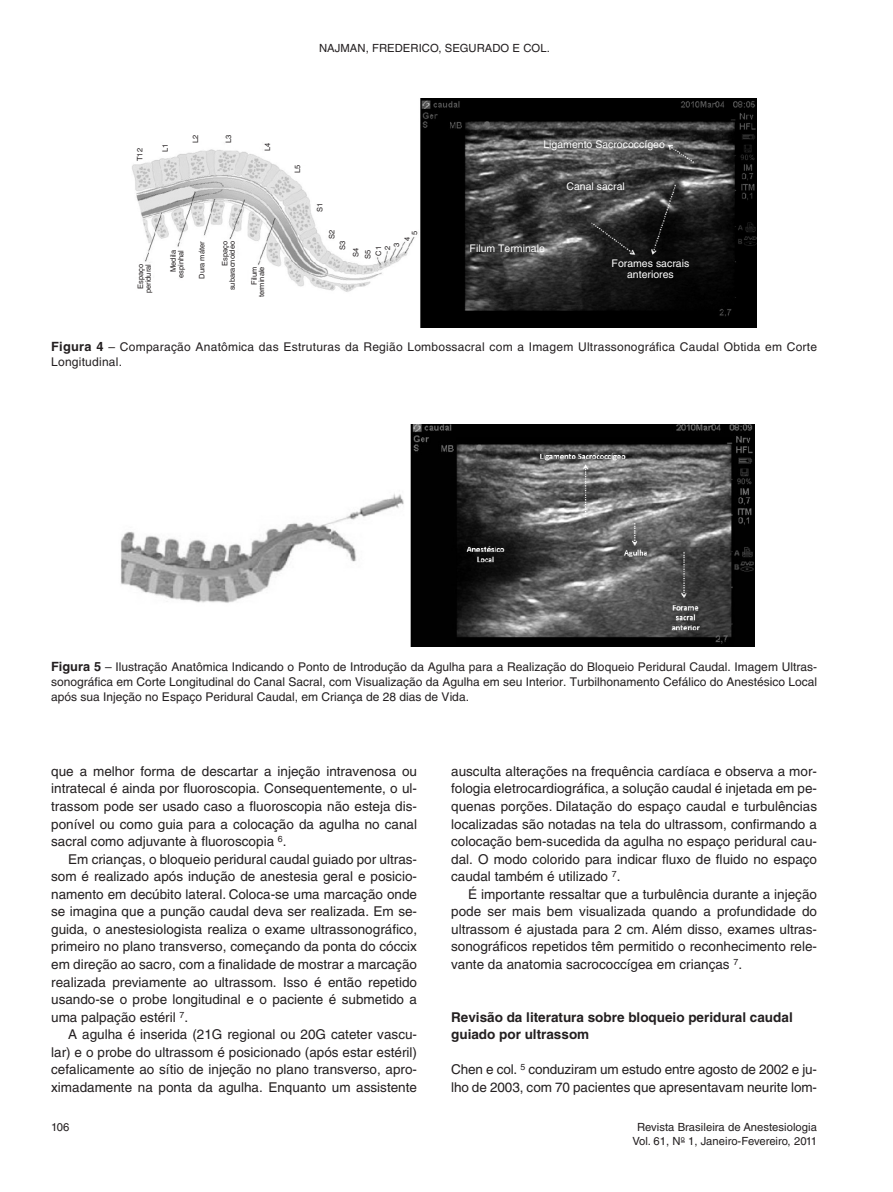
<style>
.page{position:relative;width:893px;height:1192px;background:#fff}
.page>*{position:absolute;margin:0;border:0;box-sizing:border-box;transform-origin:0 0}
.Corpo_de_texto{font:13.5px/17.5px "Helvetica LT Std";color:#231f20;text-align:justify}
.Corpo_de_texto_sem{font:13.5px/17.5px "Helvetica LT Std";letter-spacing:-.01em;color:#231f20}
.t3{font:700 13.5px/17.5px "Helvetica LT Std";color:#231f20}
.f2{font:12px/15px "Helvetica LT Std";letter-spacing:.02em;color:#231f20;text-align:justify}
.t1{font:11.25px/13.5px "Helvetica LT Std";letter-spacing:.005em;color:#231f20;text-align:center}
.f3{font:10.5px/10.5px "Helvetica LT Std";color:#fff;text-align:center}
.f3-2{font:7.5px/7.5px "Helvetica LT Std";color:#231f20;text-align:right}
.s1{font-weight:700;font-size:12.75px}
</style>
<div class="page">
<img style="left:120px;top:425px;width:633px;height:221px">
<img style="left:132px;top:99px;width:624px;height:228px">
<p class="t1" style="left:319px;top:42px;width:232px">NAJMAN, FREDERICO, SEGURADO E COL.</p>
<p class="f3-2" style="left:136px;top:161px;width:14px;rotate:-90deg">T12</p>
<p class="f3-2" style="left:161px;top:152px;width:10px;rotate:-90deg">L1</p>
<p class="f3-2" style="left:191px;top:143px;width:10px;rotate:-90deg">L2</p>
<p class="f3-2" style="left:224px;top:143px;width:10px;rotate:-90deg">L3</p>
<p class="f3-2" style="left:263px;top:151px;width:10px;rotate:-90deg">L4</p>
<p class="f3-2" style="left:137px;top:293px;width:31px;text-align:center;rotate:-90deg">Espaço peridural</p>
<p class="f3-2" style="left:169px;top:278px;width:29px;rotate:-90deg">Medila espinhal</p>
<p class="f3-2" style="left:198px;top:279px;width:39px;rotate:-90deg">Dura máter</p>
<p class="f3-2" style="left:221px;top:290px;width:51px;rotate:-90deg">Espaço subaracnoideo</p>
<p class="f3-2" style="left:250px;top:285px;width:20px;rotate:-90deg">Filum</p>
<p class="f3-2" style="left:258px;top:297px;width:32px;rotate:-90deg">terminale</p>
<p class="f3-2" style="left:293px;top:173px;width:10px;rotate:-90deg">L5</p>
<p class="f3-2" style="left:316px;top:212px;width:11px;rotate:-90deg">S1</p>
<p class="f3-2" style="left:328px;top:239px;width:11px;rotate:-90deg">S2</p>
<p class="f3-2" style="left:410px;top:235px;width:6px;rotate:-90deg">5</p>
<p class="f3-2" style="left:403px;top:241px;width:6px;rotate:-90deg">4</p>
<p class="f3-2" style="left:338px;top:250px;width:11px;rotate:-90deg">S3</p>
<p class="f3-2" style="left:392px;top:247px;width:6px;rotate:-90deg">3</p>
<p class="f3-2" style="left:352px;top:257px;width:11px;rotate:-90deg">S4</p>
<p class="f3-2" style="left:364px;top:259px;width:11px;rotate:-90deg">S5</p>
<p class="f3-2" style="left:374px;top:256px;width:11px;rotate:-90deg">C1</p>
<p class="f3-2" style="left:383px;top:250px;width:6px;rotate:-90deg">2</p>
<p class="f3" style="left:543px;top:139px;width:123px">Ligamento Sacrococcígeo</p>
<p class="f3" style="left:566px;top:181px;width:60px">Canal sacral</p>
<p class="f3" style="left:469px;top:243px;width:77px">Filum Terminale</p>
<p class="f3" style="left:611px;top:258px;width:79px">Forames sacrais anteriores</p>
<p class="f2" style="left:51px;top:340px;width:767px"><span class="s1">Figura 4</span> – Comparação Anatômica das Estruturas da Região Lombossacral com a I magem Ultrassonográfica Caudal Obtida em Corte<br>Longitudinal.</p>
<p class="f2" style="left:51px;top:659px;width:767px"><span class="s1">Figura 5</span> – I lustração Anatômica I ndicando o Ponto de I ntrodução da Agulha para a Realização do Bloqueio Peridural Caudal. I magem Ultras&shy;sonográfica em Corte Longitudinal do Canal Sacral, com Visualização da Agulha em seu I nterior. Turbilhonamento Cefálico do Anestésico Local após sua I njeção no Espaço Peridural Caudal, em Criança de 28 dias de Vida.</p>
<p class="Corpo_de_texto" style="left:51px;top:762px;width:367px">que a melhor forma de descartar a injeção intravenosa ou intratecal é ainda por fluoroscopia. Consequentemente, o ul&shy;trassom pode ser usado caso a fluoroscopia não esteja dis&shy;ponível ou como guia para a colocação da agulha no canal sacral como adjuvante à fluoroscopia <sup>6</sup>.</p>
<p class="Corpo_de_texto" style="left:51px;top:850px;width:367px;text-indent:17px">Em crianças, o bloqueio peridural caudal guiado por ultras&shy;som é realizado após indução de anestesia geral e posicio&shy;namento em decúbito lateral. Coloca-se uma marcação onde se imagina que a punção caudal deva ser realizada. Em se&shy;guida, o anestesiologista realiza o exame ultrassonográfico, primeiro no plano transverso, começando da ponta do cóccix em direção ao sacro, com a finalidade de mostrar a marcação realizada previamente ao ultrassom. I sso é então repetido usando-se o probe longitudinal e o paciente é submetido a uma palpação estéril <sup>7</sup>.</p>
<p class="Corpo_de_texto" style="left:51px;top:1025px;width:367px;text-indent:17px">A agulha é inserida (21G regional ou 20G cateter vascu&shy;lar) e o probe do ultrassom é posicionado (após estar estéril) cefalicamente ao sítio de injeção no plano transverso, apro&shy;ximadamente na ponta da agulha. Enquanto um assistente</p>
<p class="Corpo_de_texto" style="left:451px;top:762px;width:367px">ausculta alterações na frequência cardíaca e observa a mor&shy;fologia eletrocardiográfica, a solução caudal é injetada em pe&shy;quenas porções. Dilatação do espaço caudal e turbulências localizadas são notadas na tela do ultrassom, confirmando a colocação bem-sucedida da agulha no espaço peridural cau&shy;dal. O modo colorido para indicar fluxo de fluido no espaço caudal também é utilizado <sup>7</sup>.</p>
<p class="Corpo_de_texto" style="left:451px;top:885px;width:367px;text-indent:17px">É importante ressaltar que a turbulência durante a injeção pode ser mais bem visualizada quando a profundidade do ultrassom é ajustada para 2 cm. Além disso, exames ultras&shy;sonográficos repetidos têm permitido o reconhecimento rele&shy;vante da anatomia sacrococcígea em crianças <sup>7</sup>.</p>
<p class="t3" style="left:451px;top:1007px;width:343px">Revisão da literatura sobre bloqueio peridural caudal guiado por ultrassom</p>
<p class="Corpo_de_texto_sem" style="left:451px;top:1060px;width:367px">Chen e col. <sup>5</sup> conduziram um estudo entre agosto de 2002 e ju&shy;lho de 2003, com 70 pacientes que apresentavam neurite lom-</p>
<p class="t1" style="left:51px;top:1120px;width:20px">106</p>
<p class="t1" style="left:632px;top:1120px;width:186px">Revista Brasileira de Anestesiologia<br>Vol. 61, N<sup>o</sup> 1, Janeiro-Fevereiro, 2011</p>
</div>
